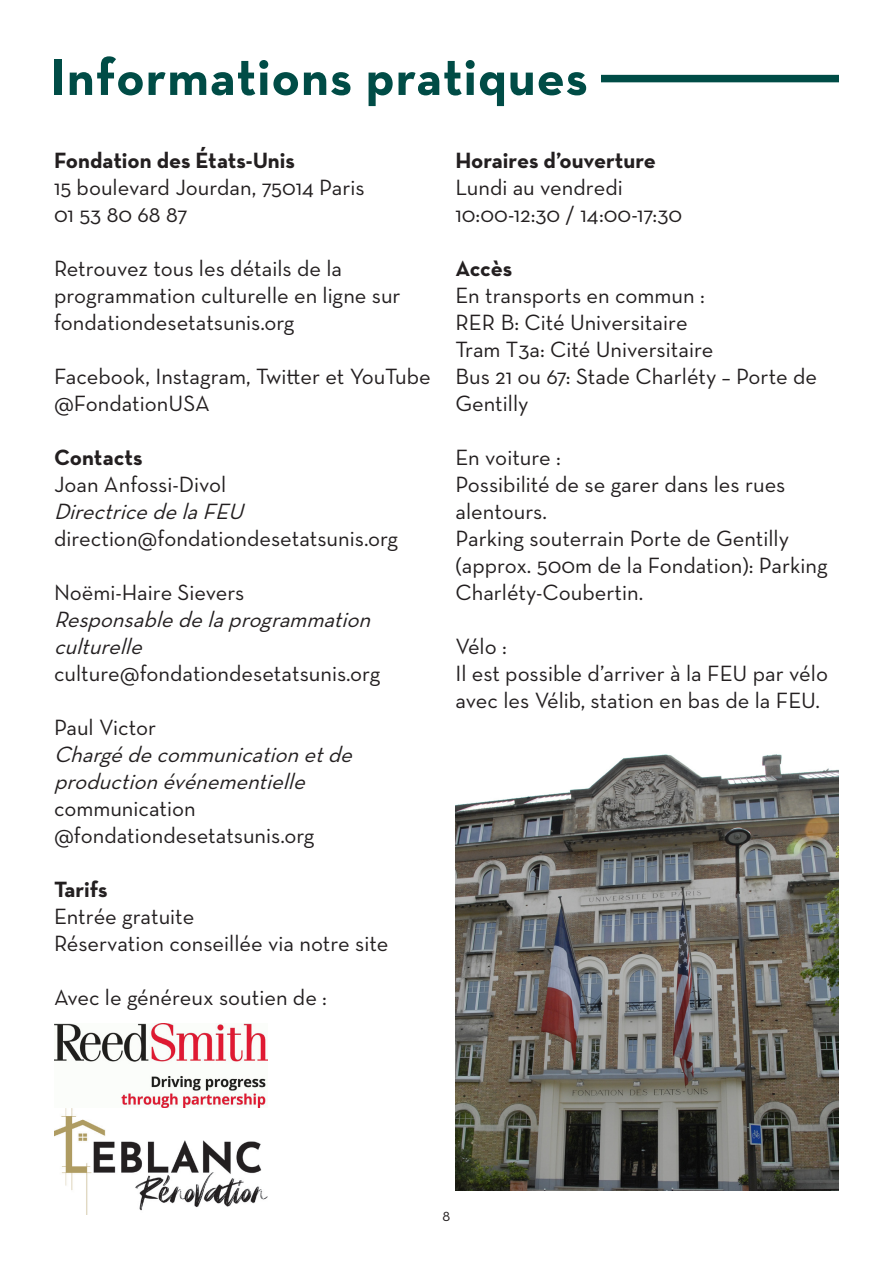
<style>
.page{position:relative;width:893px;height:1263px;background:#fff}
.page>*{position:absolute;margin:0;border:0;box-sizing:border-box;transform-origin:0 0}
.t1{font:700 52.5px "Neutraface Text";letter-spacing:.02em;color:#004c46}
.t2{font:22.5px/27px "Neutraface Text";color:#231f20}
.t3{font:italic 22.5px/27px "Neutraface Text";color:#231f20}
.t4{font:700 22.5px "Neutraface Text";color:#231f20}
.t5{font:15px "Neutraface Text";color:#231f20}
</style>
<div class="page">
<div style="left:601px;top:75px;width:238px;height:7px;background:#004c46"></div>
<img style="left:455px;top:754px;width:384px;height:437px">
<img style="left:54px;top:1024px;width:214px;height:190px">
<p class="t1" style="left:51px;top:43px;width:538px">Informations pratiques</p>
<p class="t4" style="left:54px;top:146px;width:243px">Fondation des États-Unis</p>
<p class="t2" style="left:54px;top:174px;width:312px">15 boulevard Jourdan, 75014 Paris</p>
<p class="t2" style="left:54px;top:201px;width:135px">01 53 80 68 87</p>
<p class="t2" style="left:54px;top:255px;width:348px">Retrouvez tous les détails de la programmation culturelle en ligne sur fondationdesetatsunis.org</p>
<p class="t2" style="left:54px;top:363px;width:378px">Facebook, Instagram, Twitter et YouTube</p>
<p class="t2" style="left:54px;top:390px;width:157px">@FondationUSA</p>
<p class="t4" style="left:54px;top:443px;width:90px">Contacts</p>
<p class="t2" style="left:54px;top:471px;width:174px">Joan Anfossi-Divol</p>
<p class="t3" style="left:54px;top:498px;width:198px">DirectricedelaFEU</p>
<p class="t2" style="left:54px;top:525px;width:346px">direction@fondationdesetatsunis.org</p>
<p class="t2" style="left:54px;top:579px;width:192px">Noëmi-Haire Sievers</p>
<p class="t3" style="left:54px;top:606px;width:325px">Responsabledelaprogrammation culturelle</p>
<p class="t2" style="left:54px;top:660px;width:328px">culture@fondationdesetatsunis.org</p>
<p class="t2" style="left:54px;top:714px;width:104px">Paul Victor</p>
<p class="t3" style="left:54px;top:741px;width:307px">Chargé decommunicationetde productionévénementielle</p>
<p class="t2" style="left:54px;top:795px;width:143px">communication</p>
<p class="t2" style="left:54px;top:822px;width:262px">@fondationdesetatsunis.org</p>
<p class="t4" style="left:54px;top:875px;width:55px">Tarifs</p>
<p class="t2" style="left:54px;top:903px;width:142px">Entrée gratuite</p>
<p class="t2" style="left:54px;top:930px;width:336px">Réservation conseillée via notre site</p>
<p class="t2" style="left:54px;top:984px;width:275px">Avec le généreux soutien de :</p>
<p class="t4" style="left:455px;top:146px;width:202px">Horaires d’ouverture</p>
<p class="t2" style="left:455px;top:174px;width:169px">Lundi au vendredi</p>
<p class="t2" style="left:455px;top:201px;width:228px">10:00-12:30 / 14:00-17:30</p>
<p class="t4" style="left:455px;top:254px;width:58px">Accès</p>
<p class="t2" style="left:455px;top:282px;width:251px">En transports en commun :</p>
<p class="t2" style="left:455px;top:309px;width:234px">RER B: Cité Universitaire</p>
<p class="t2" style="left:455px;top:336px;width:259px">Tram T3a: Cité Universitaire</p>
<p class="t2" style="left:455px;top:363px;width:363px">Bus 21 ou 67: Stade Charléty – Porte de<br>Gentilly</p>
<p class="t2" style="left:455px;top:444px;width:107px">En voiture :</p>
<p class="t2" style="left:455px;top:471px;width:332px">Possibilité de se garer dans les rues alentours.</p>
<p class="t2" style="left:455px;top:525px;width:374px">Parking souterrain Porte de Gentilly (approx. 500m de la Fondation): Parking<br>Charléty-Coubertin.</p>
<p class="t2" style="left:455px;top:633px;width:53px">Vélo :</p>
<p class="t2" style="left:455px;top:660px;width:374px">Il est possible d’arriver à la FEU par vélo avec les Vélib, station en bas de la FEU.</p>
<p class="t5" style="left:443px;top:1206px;width:9px">8</p>
</div>
